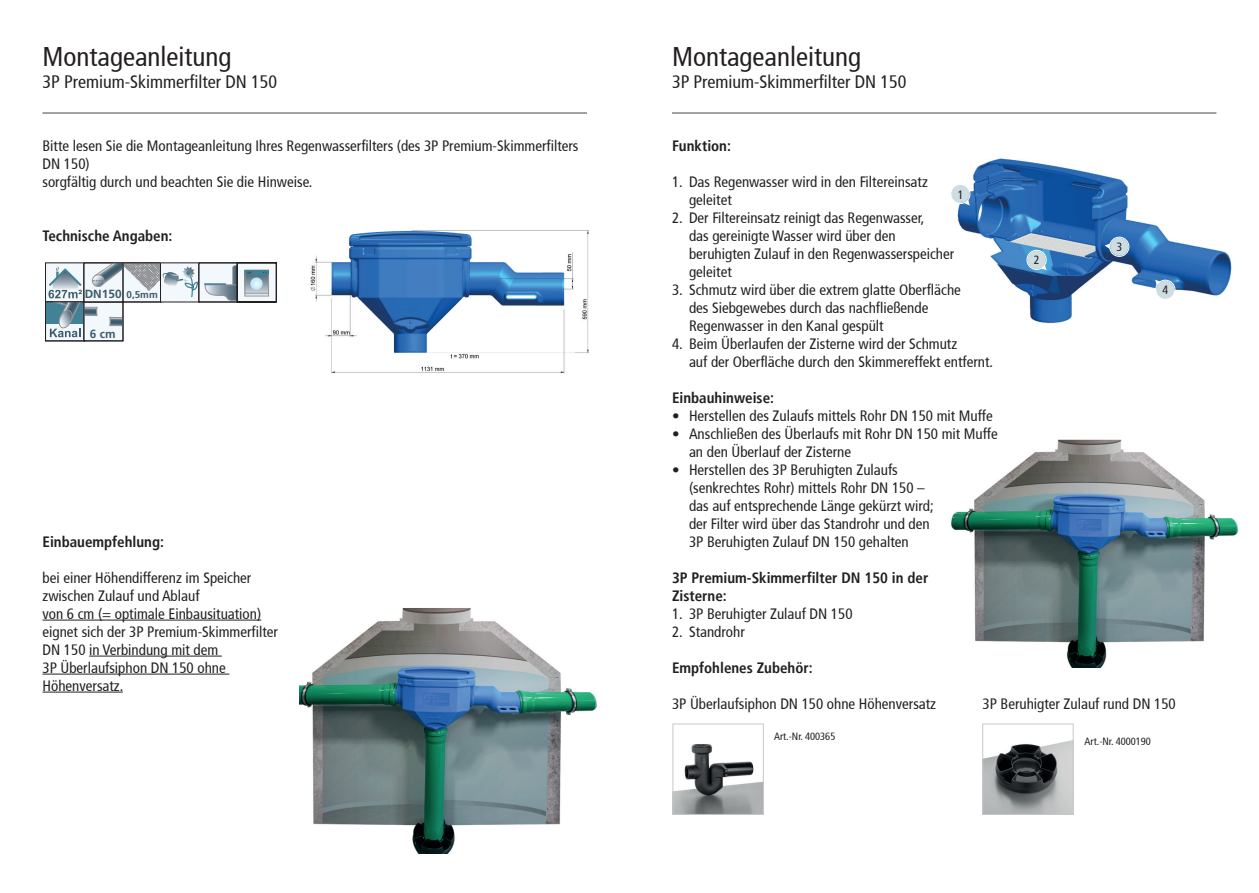
<style>
.page{position:relative;width:1259px;height:893px;background:#fff}
.page>*{position:absolute;margin:0;border:0;box-sizing:border-box;transform-origin:0 0}
.t1{font:condensed 27px "Frutiger";color:#231f20}
.t2{font:condensed 18px "Frutiger";color:#231f20}
.t3{font:condensed 15px/18px "Frutiger";color:#231f20}
.t4{font:700 condensed 15px/18px "Frutiger";color:#231f20}
.t5{font:condensed 12px "Frutiger";color:#231f20}
.t6{font:700 11.85px "Frutiger 65";color:#3c5c6b}
.t7{font:condensed 10.5px "Frutiger";color:#231f20}
.t8{font:700 9.9px "Frutiger 65";color:#3c5c6b}
</style>
<div class="page">
<hr style="left:43px;top:620px;width:218px;height:1px;background:#231f20">
<hr style="left:89px;top:656px;width:133px;height:1px;background:#231f20">
<hr style="left:43px;top:674px;width:186px;height:1px;background:#231f20">
<hr style="left:43px;top:692px;width:80px;height:1px;background:#231f20">
<hr style="left:672px;top:112px;width:544px;height:2px;background:#808285">
<hr style="left:43px;top:112px;width:544px;height:2px;background:#808285">
<img style="left:300px;top:608px;width:296px;height:245px">
<img style="left:957px;top:158px;width:275px;height:166px">
<img style="left:951px;top:439px;width:288px;height:229px">
<div style="left:45px;top:262px;width:40px;height:40px;border:1px solid #231f20"></div>
<div style="left:46px;top:302px;width:39px;height:39px;background:linear-gradient(to right,#f3f8fc,#f3f8fc)"></div>
<div style="left:45px;top:301px;width:40px;height:40px;border:1px solid #231f20"></div>
<div style="left:84px;top:302px;width:39px;height:39px;background:#f3f8fc"></div>
<div style="left:83px;top:301px;width:40px;height:40px;border:1px solid #231f20"></div>
<svg style="left:47px;top:262px;width:230px;height:75px"></svg>
<div style="left:83px;top:262px;width:40px;height:40px;border:1px solid #231f20"></div>
<img style="left:675px;top:744px;width:86px;height:69px">
<div style="left:673px;top:724px;width:90px;height:91px;border:1px solid #c7c8ca"></div>
<img style="left:984px;top:740px;width:87px;height:73px">
<div style="left:982px;top:724px;width:91px;height:91px;border:1px solid #c7c8ca"></div>
<svg style="left:951px;top:184px;width:19px;height:21px"></svg>
<svg style="left:1026px;top:250px;width:20px;height:20px"></svg>
<svg style="left:1104px;top:237px;width:25px;height:20px"></svg>
<img style="left:310px;top:230px;width:279px;height:144px">
<svg style="left:1155px;top:280px;width:20px;height:20px"></svg>
<h1 class="t1" style="left:43px;top:41px;width:190px">Montageanleitung</h1>
<p class="t2" style="left:43px;top:71px;width:236px">3P Premium-Skimmerfilter DN 150</p>
<p class="t3" style="left:43px;top:136px;width:537px">Bitte lesen Sie die Montageanleitung Ihres Regenwasserfilters (des 3P Premium-Skimmerfilters<br>DN 150)<br>sorgfältig durch und beachten Sie die Hinweise.</p>
<p class="t4" style="left:43px;top:226px;width:131px">Technische Angaben:</p>
<p class="t6" style="left:85px;top:287px;width:38px">DN150</p>
<p class="t8" style="left:127px;top:289px;width:33px">0,5mm</p>
<p class="t6" style="left:90px;top:326px;width:27px">6 cm</p>
<p class="t4" style="left:43px;top:532px;width:123px">Einbauempfehlung:</p>
<p class="t3" style="left:43px;top:568px;width:237px">bei einer Höhendifferenz im Speicher zwischen Zulauf und Ablauf<br>von 6 cm (= optimale Einbausituation) eignet sich der 3P Premium-Skimmerfilter<br>DN 150 in Verbindung mit dem<br>3P Überlaufsiphon DN 150 ohne<br>Höhenversatz.</p>
<h1 class="t1" style="left:672px;top:41px;width:191px">Montageanleitung</h1>
<p class="t2" style="left:672px;top:71px;width:236px">3P Premium-Skimmerfilter DN 150</p>
<p class="t4" style="left:672px;top:136px;width:60px">Funktion:</p>
<p class="t3" style="left:689px;top:172px;width:240px;text-indent:-17px">1. Das Regenwasser wird in den Filtereinsatz geleitet</p>
<p class="t3" style="left:689px;top:208px;width:267px;text-indent:-17px">2. Der Filtereinsatz reinigt das Regenwasser,<br>das gereinigte Wasser wird über den beruhigten Zulauf in den Regenwasserspeicher geleitet</p>
<p class="t3" style="left:689px;top:280px;width:273px;text-indent:-17px">3. Schmutz wird über die extrem glatte Oberfläche des Siebgewebes durch das nachfließende<br>Regenwasser in den Kanal gespült</p>
<p class="t3" style="left:689px;top:334px;width:305px;text-indent:-17px">4. Beim Überlaufen der Zisterne wird der Schmutz<br>auf der Oberfläche durch den Skimmereffekt entfernt.</p>
<p class="t4" style="left:672px;top:388px;width:104px">Einbauhinweise:</p>
<p class="t3" style="left:672px;top:406px;width:322px">• Herstellen des Zulaufs mittels Rohr DN 150 mit Muffe</p>
<p class="t3" style="left:689px;top:424px;width:310px;text-indent:-17px">• Anschließen des Überlaufs mit Rohr DN 150 mit Muffe an den Überlauf der Zisterne</p>
<p class="t3" style="left:689px;top:460px;width:246px;text-indent:-17px">• Herstellen des 3P Beruhigten Zulaufs (senkrechtes Rohr) mittels Rohr DN 150 – das auf entsprechende Länge gekürzt wird; der Filter wird über das Standrohr und den 3P Beruhigten Zulauf DN 150 gehalten</p>
<p class="t4" style="left:672px;top:568px;width:258px">3P Premium-Skimmerfilter DN 150 in der<br>Zisterne:</p>
<p class="t3" style="left:672px;top:604px;width:182px">1. 3P Beruhigter Zulauf DN 150</p>
<p class="t3" style="left:672px;top:622px;width:74px">2. Standrohr</p>
<p class="t4" style="left:672px;top:658px;width:142px">Empfohlenes Zubehör:</p>
<p class="t5" style="left:958px;top:188px;width:7px">1</p>
<p class="t5" style="left:1033px;top:253px;width:7px">2</p>
<p class="t5" style="left:1116px;top:240px;width:7px">3</p>
<p class="t5" style="left:1162px;top:283px;width:7px">4</p>
<p class="t3" style="left:672px;top:695px;width:266px">3P Überlaufsiphon DN 150 ohne Höhenversatz</p>
<p class="t7" style="left:774px;top:730px;width:63px">Art.-Nr. 400365</p>
<p class="t3" style="left:982px;top:695px;width:195px">3P Beruhigter Zulauf rund DN 150</p>
<p class="t7" style="left:1084px;top:736px;width:68px">Art.-Nr. 4000190</p>
</div>
